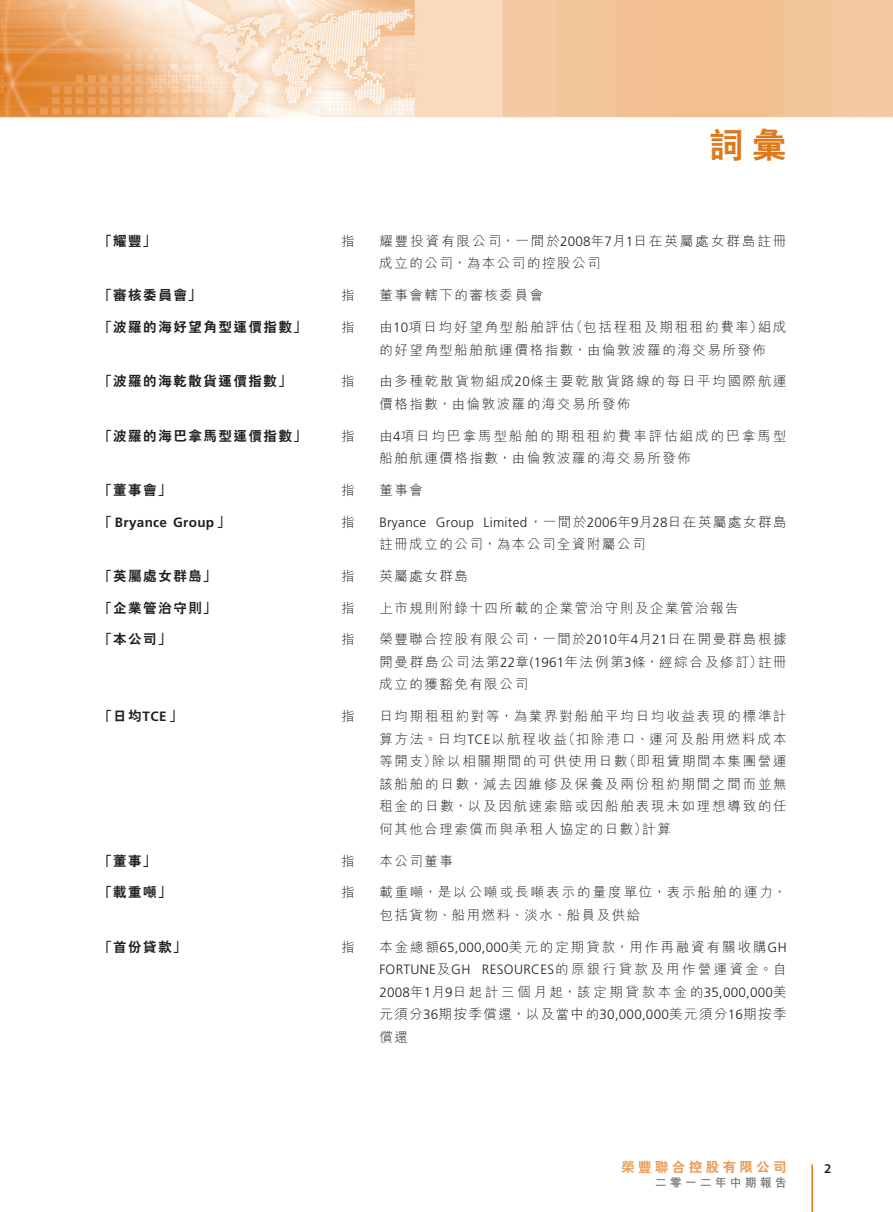
<style>
.page{position:relative;width:893px;height:1212px;background:#fff}
.page>*{position:absolute;margin:0;border:0;box-sizing:border-box;transform-origin:0 0}
.t1{font:800 34.5px "C Hei 2 HK";color:#de791b}
._11_P0{font:300 13.5px/22.5px "M Hei HK";letter-spacing:.125em;color:#231f20}
._15_Table_Stub{font:800 13.5px "C Hei 2 HK";letter-spacing:.115em;color:#231f20}
._11_P0-2{font:300 13.5px "M Hei HK";letter-spacing:.145em;color:#231f20}
._11_P0-3{font:300 13.5px "M Hei HK";letter-spacing:.15em;color:#231f20}
._11_P0-4{font:300 13.5px "Frutiger LT Std";letter-spacing:.025em;color:#231f20}
._11_P0-5{font:300 13.5px "M Hei HK";letter-spacing:.175em;color:#231f20}
._31_table_tab_6pt{font:300 13.5px "M Hei HK";color:#231f20}
._15_Table_Stub-2{font:700 13.5px "Frutiger LT Std";letter-spacing:.025em;color:#231f20}
.t2{font:800 13.5px "C Hei 2 HK";letter-spacing:.25em;color:#e89c57}
.t3{font:600 13.5px "Myriad Pro";color:#231f20}
.t4{font:700 12px "M Hei HK";letter-spacing:.25em;color:#6c6d70}
.s1{font-family:"Frutiger LT Std"}
.s2{font-family:"C Hei 2 HK";font-weight:800}
.s3{font-family:"M Hei HK"}
.s4{font-family:"Frutiger LT Std";font-weight:700}
</style>
<div class="page">
<img style="left:1px;top:0;width:892px;height:118px">
<hr style="left:811px;top:1164px;width:2px;height:48px;background:#de791b">
<img style="left:0;top:0;width:1px;height:1212px">
<p class="t1" style="left:709px;top:123px;width:79px">詞彙</p>
<p class="_15_Table_Stub" style="left:100px;top:232px;width:57px">「耀豐」</p>
<p class="_31_table_tab_6pt" style="left:341px;top:231px;width:15px">指</p>
<p class="_11_P0-3" style="left:379px;top:231px;width:409px">耀豐投資有限公司，一間於<span class="s1">2008</span>年月<span class="s1">7 1</span>日在英屬處女群島註冊</p>
<p class="_15_Table_Stub" style="left:100px;top:286px;width:103px">「審核委員會」</p>
<p class="_31_table_tab_6pt" style="left:341px;top:286px;width:15px">指</p>
<p class="_11_P0" style="left:379px;top:252px;width:223px">成立的公司，為本公司的控股公司</p>
<p class="_11_P0" style="left:379px;top:283px;width:165px">董事會轄下的審核委員會</p>
<p class="_15_Table_Stub" style="left:100px;top:318px;width:208px">「波羅的海好望角型運價指數」</p>
<p class="_31_table_tab_6pt" style="left:341px;top:318px;width:15px">指</p>
<p class="_11_P0" style="left:379px;top:315px;width:196px">由<span class="s1">10</span>項日均好望角型船舶評估</p>
<p class="_11_P0" style="left:569px;top:315px;width:195px">（包括程租及期租租約費率）</p>
<p class="_11_P0" style="left:758px;top:315px;width:30px">組成</p>
<p class="_15_Table_Stub" style="left:100px;top:372px;width:193px">「波羅的海乾散貨運價指數」</p>
<p class="_31_table_tab_6pt" style="left:341px;top:372px;width:15px">指</p>
<p class="_11_P0" style="left:379px;top:338px;width:388px">的好望角型船舶航運價格指數，由倫敦波羅的海交易所發佈</p>
<p class="_11_P0" style="left:379px;top:370px;width:409px">由多種乾散貨物組成<span class="s1">20</span>條主要乾散貨路線的每日平均國際航運</p>
<p class="_15_Table_Stub" style="left:100px;top:426px;width:208px">「波羅的海巴拿馬型運價指數」</p>
<p class="_31_table_tab_6pt" style="left:341px;top:426px;width:15px">指</p>
<p class="_11_P0" style="left:379px;top:392px;width:253px">價格指數，由倫敦波羅的海交易所發佈</p>
<p class="_11_P0-3" style="left:379px;top:426px;width:409px">由<span class="s1">4</span>項日均巴拿馬型船舶的期租租約費率評估組成的巴拿馬型</p>
<p class="_15_Table_Stub" style="left:100px;top:481px;width:72px">「董事會」</p>
<p class="_31_table_tab_6pt" style="left:341px;top:480px;width:15px">指</p>
<p class="_11_P0" style="left:379px;top:446px;width:313px">船舶航運價格指數，由倫敦波羅的海交易所發佈</p>
<p class="_11_P0" style="left:379px;top:478px;width:45px">董事會</p>
<p class="_15_Table_Stub-2" style="left:100px;top:514px;width:132px"><span class="s2">「</span>Bryance Group <span class="s2">」</span></p>
<p class="_31_table_tab_6pt" style="left:341px;top:512px;width:15px">指</p>
<p class="_11_P0-4" style="left:379px;top:514px;width:48px">Bryance</p>
<p class="_11_P0-4" style="left:436px;top:514px;width:40px">Group</p>
<p class="_11_P0-4" style="left:483px;top:514px;width:305px">Limited <span class="s3">，一間於</span>2006<span class="s3">年月</span>9 28<span class="s3">日在英屬處女群島</span></p>
<p class="_15_Table_Stub" style="left:100px;top:567px;width:118px">「英屬處女群島」</p>
<p class="_31_table_tab_6pt" style="left:341px;top:566px;width:15px">指</p>
<p class="_11_P0" style="left:379px;top:532px;width:268px">註冊成立的公司，為本公司全資附屬公司</p>
<p class="_11_P0" style="left:379px;top:564px;width:90px">英屬處女群島</p>
<p class="_15_Table_Stub" style="left:100px;top:599px;width:118px">「企業管治守則」</p>
<p class="_31_table_tab_6pt" style="left:341px;top:598px;width:15px">指</p>
<p class="_11_P0" style="left:379px;top:596px;width:361px">上市規則附錄十四所載的企業管治守則及企業管治報告</p>
<p class="_15_Table_Stub" style="left:100px;top:630px;width:72px">「本公司」</p>
<p class="_31_table_tab_6pt" style="left:341px;top:630px;width:15px">指</p>
<p class="_11_P0" style="left:379px;top:628px;width:409px">榮豐聯合控股有限公司，一間於<span class="s1">2010</span>年月<span class="s1">4 21</span>日在開曼群島根據</p>
<p class="_15_Table_Stub" style="left:100px;top:707px;width:84px">「日均<span class="s4">TCE</span>」</p>
<p class="_31_table_tab_6pt" style="left:341px;top:707px;width:15px">指</p>
<p class="_11_P0" style="left:379px;top:650px;width:385px">開曼群島公司法第<span class="s1">22</span>章<span class="s1">(1961</span>年法例第條<span class="s1">3</span> ，經綜合及修訂）成立的獲豁免有限公司</p>
<p class="_11_P0" style="left:379px;top:704px;width:409px">日均期租租約對等，為業界對船舶平均日均收益表現的標準計</p>
<p class="_11_P0" style="left:758px;top:650px;width:30px">註冊</p>
<p class="_11_P0-2" style="left:562px;top:729px;width:226px">（扣除港口、運河及船用燃料成本</p>
<p class="_11_P0-2" style="left:379px;top:729px;width:189px">算方法。日均<span class="s1">TCE</span>以航程收益</p>
<p class="_15_Table_Stub" style="left:100px;top:851px;width:57px">「董事」</p>
<p class="_31_table_tab_6pt" style="left:341px;top:851px;width:15px">指</p>
<p class="_11_P0" style="left:379px;top:749px;width:59px">等開支）</p>
<p class="_11_P0" style="left:379px;top:772px;width:409px">該船舶的日數，減去因維修及保養及兩份租約期間之間而並無</p>
<p class="_11_P0" style="left:379px;top:794px;width:409px">租金的日數，以及因航速索賠或因船舶表現未如理想導致的任</p>
<p class="_11_P0" style="left:642px;top:817px;width:30px">計算</p>
<p class="_11_P0" style="left:623px;top:749px;width:165px">（即租賃期間本集團營運</p>
<p class="_11_P0" style="left:432px;top:749px;width:197px">除以相關期間的可供使用日數</p>
<p class="_11_P0" style="left:379px;top:817px;width:269px">何其他合理索償而與承租人協定的日數）</p>
<p class="_11_P0" style="left:379px;top:849px;width:75px">本公司董事</p>
<p class="_15_Table_Stub" style="left:100px;top:883px;width:72px">「載重噸」</p>
<p class="_31_table_tab_6pt" style="left:341px;top:883px;width:15px">指</p>
<p class="_11_P0-2" style="left:379px;top:883px;width:409px">載重噸，是以公噸或長噸表示的量度單位，表示船舶的運力，</p>
<p class="_15_Table_Stub" style="left:100px;top:937px;width:87px">「首份貸款」</p>
<p class="_31_table_tab_6pt" style="left:341px;top:937px;width:15px">指</p>
<p class="_11_P0" style="left:379px;top:903px;width:263px">包括貨物、船用燃料、淡水、船員及供給</p>
<p class="_11_P0-2" style="left:379px;top:937px;width:409px">本金總額<span class="s1">65,000,000</span>美元的定期貸款，用作再融資有關收購<span class="s1">GH</span></p>
<p class="_11_P0-5" style="left:482px;top:959px;width:306px"><span class="s1">RESOURCES</span>的原銀行貸款及用作營運資金。自</p>
<p class="_11_P0" style="left:379px;top:957px;width:409px"><span class="s1">FORTUNE</span>及<span class="s1">GH<br>2008</span>年月<span class="s1">1</span> 日<span class="s1">9</span> 起計三個月起，該定期貸款本金的<span class="s1">35,000,000</span>美元須分<span class="s1">36</span>期按季償還，以及當中的<span class="s1">30,000,000</span>美元須分<span class="s1">16</span>期按季償還</p>
<p class="t2" style="left:621px;top:1158px;width:167px">榮豐聯合控股有限公司</p>
<p class="t4" style="left:655px;top:1173px;width:134px">二零一二年中期報告</p>
<p class="t3" style="left:824px;top:1160px;width:9px">2</p>
</div>
